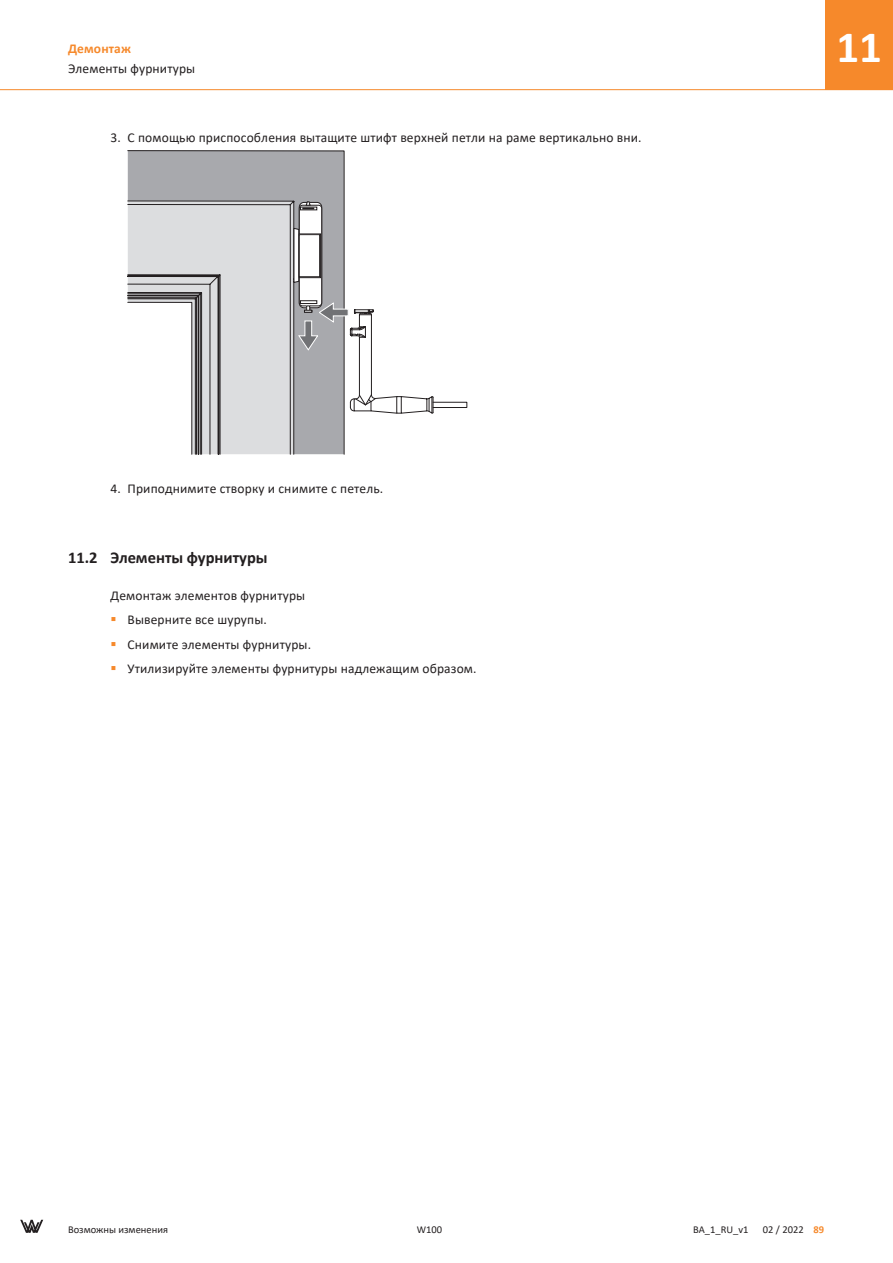
<style>
.page{position:relative;width:893px;height:1263px;background:#fff}
.page>*{position:absolute;margin:0;border:0;box-sizing:border-box;transform-origin:0 0}
.t1{font:700 45px "Calibri";color:#fff}
.t2{font:700 16.5px "Calibri";color:#231f20}
.Fließtext{font:13.5px "Calibri";letter-spacing:.01em;color:#231f20}
.t3{font:700 13.5px "Calibri";letter-spacing:.01em;color:#f6892b}
.t4{font:10.5px "Calibri";color:#231f20}
.s1{font-weight:700;color:#f6892b}
</style>
<div class="page">
<hr style="left:0;top:89px;width:893px;height:1px;background:#f6892b">
<div style="left:825px;top:0;width:68px;height:89px;background:#f6892b"></div>
<svg style="left:20px;top:1220px;width:23px;height:13px"></svg>
<div style="left:128px;top:150px;width:216px;height:51px;background:#a8a9ad"></div>
<div style="left:433px;top:402px;width:34px;height:6px;border:1px solid #231f20"></div>
<svg style="left:128px;top:201px;width:306px;height:253px"></svg>
<div style="left:300px;top:301px;width:17px;height:3px;border:1px solid #231f20"></div>
<p class="t3" style="left:68px;top:39px;width:64px">Демонтаж</p>
<p class="Fließtext" style="left:68px;top:59px;width:129px">Элементы фурнитуры</p>
<p class="Fließtext" style="left:111px;top:128px;width:533px">3. С помощью приспособления вытащите штифт верхней петли на раме вертикально вни.</p>
<p class="Fließtext" style="left:111px;top:479px;width:274px">4. Приподнимите створку и снимите с петель.</p>
<p class="t2" style="left:68px;top:546px;width:201px">11.2 Элементы фурнитуры</p>
<p class="Fließtext" style="left:111px;top:586px;width:196px">Демонтаж элементов фурнитуры</p>
<p class="Fließtext" style="left:128px;top:611px;width:141px">Выверните все шурупы.</p>
<p class="Fließtext" style="left:128px;top:635px;width:185px">Снимите элементы фурнитуры.</p>
<p class="Fließtext" style="left:128px;top:659px;width:351px">Утилизируйте элементы фурнитуры надлежащим образом.</p>
<h1 class="t1" style="left:836px;top:15px;width:47px">11</h1>
<p class="t4" style="left:68px;top:1222px;width:102px">Возможны изменения</p>
<p class="t4" style="left:417px;top:1222px;width:27px">W100</p>
<p class="t4" style="left:693px;top:1222px;width:57px">BA_1_RU_v1</p>
<p class="t4" style="left:763px;top:1222px;width:63px">02 / 2022 <span class="s1">89</span></p>
</div>
